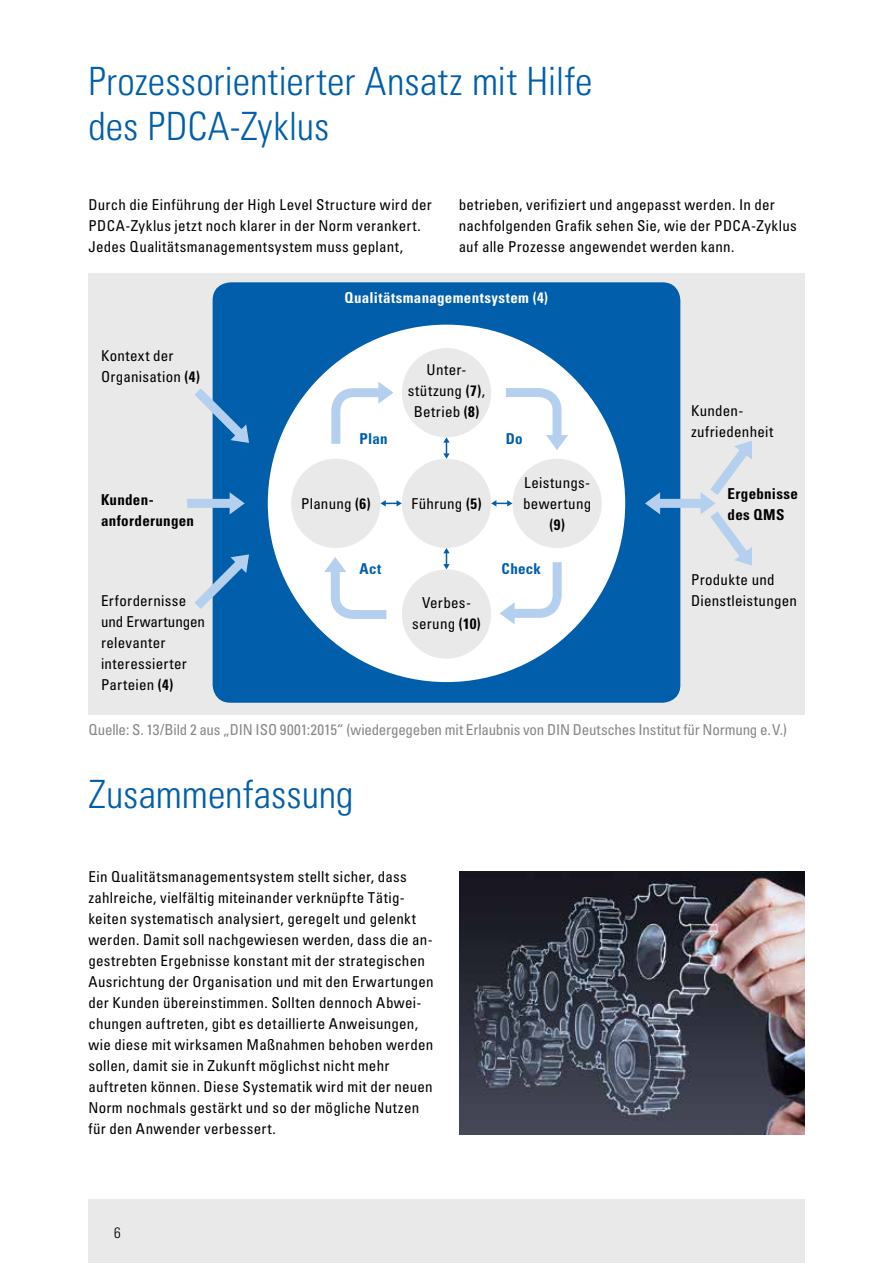
<style>
.page{position:relative;width:893px;height:1263px;background:#fff}
.page>*{position:absolute;margin:0;border:0;box-sizing:border-box;transform-origin:0 0}
.t1{font:39px/45px "Univers LTCYR 47 Light Cond";color:#005eaa}
.t2{font:condensed 15px/21px "Univers LTCYR 57";letter-spacing:.015em;color:#000}
.t3{font:condensed 15px "Univers LTCYR 57";letter-spacing:-.01em;color:#878786}
.t4{font:15px/21px "Univers LTCYR 67 Bold Cond";letter-spacing:.02em;color:#000}
.t5{font:15px "Univers LTCYR 67 Bold Cond";letter-spacing:.025em;color:#fff}
.t6{font:condensed 15px/21px "Univers LTCYR 57";letter-spacing:.035em;color:#000;text-align:center}
.t7{font:15px "Univers LTCYR 67 Bold Cond";letter-spacing:.02em;color:#005eaa}
.t8{font:15px "Univers LTCYR 47 Light Cond";color:#000}
.s1{font-family:"Univers LTCYR 67 Bold Cond";font-stretch:normal}
</style>
<div class="page">
<div style="left:88px;top:1200px;width:717px;height:63px;background:#e9e9e9"></div>
<div style="left:88px;top:273px;width:717px;height:441px;background:#e9e9e9"></div>
<div style="left:213px;top:282px;width:467px;height:421px;background:#005eaa;border-radius:18px"></div>
<div style="left:268px;top:325px;width:357px;height:357px;background:#fff;border-radius:50%"></div>
<div style="left:402px;top:459px;width:89px;height:89px;background:#e9e9e9;border-radius:50%"></div>
<div style="left:402px;top:348px;width:89px;height:89px;background:#e9e9e9;border-radius:50%"></div>
<div style="left:402px;top:569px;width:89px;height:90px;background:#e9e9e9;border-radius:50%"></div>
<div style="left:512px;top:459px;width:90px;height:89px;background:#e9e9e9;border-radius:50%"></div>
<div style="left:291px;top:459px;width:89px;height:89px;background:#e9e9e9;border-radius:50%"></div>
<svg style="left:331px;top:382px;width:63px;height:62px"></svg>
<div style="left:187px;top:499px;width:51px;height:9px;background:#b5d0ee"></div>
<svg style="left:230px;top:492px;width:15px;height:22px"></svg>
<svg style="left:194px;top:379px;width:55px;height:72px"></svg>
<svg style="left:194px;top:546px;width:55px;height:72px"></svg>
<svg style="left:506px;top:388px;width:62px;height:62px"></svg>
<svg style="left:499px;top:562px;width:63px;height:62px"></svg>
<svg style="left:324px;top:557px;width:63px;height:62px"></svg>
<svg style="left:443px;top:437px;width:7px;height:22px"></svg>
<svg style="left:443px;top:548px;width:7px;height:21px"></svg>
<svg style="left:491px;top:500px;width:21px;height:6px"></svg>
<svg style="left:380px;top:500px;width:22px;height:6px"></svg>
<div style="left:651px;top:499px;width:52px;height:9px;background:#b5d0ee"></div>
<svg style="left:645px;top:492px;width:15px;height:22px"></svg>
<svg style="left:701px;top:441px;width:51px;height:125px"></svg>
<img style="left:459px;top:871px;width:346px;height:263px">
<h1 class="t1" style="left:88px;top:56px;width:506px">Prozessorientierter Ansatz mit Hilfe des PDCA-Zyklus</h1>
<p class="t2" style="left:88px;top:194px;width:345px">Durch die Einführung der High Level Structure wird der<br>PDCA-Zyklus jetzt noch klarer in der Norm verankert.<br>Jedes Qualitätsmanagementsystem muss geplant,</p>
<p class="t2" style="left:459px;top:194px;width:340px">betrieben, verifiziert und angepasst werden. In der nachfolgenden Grafik sehen Sie, wie der PDCA-Zyklus auf alle Prozesse angewendet werden kann.</p>
<p class="t2" style="left:101px;top:344px;width:100px">Kontext der<br>Organisation <span class="s1">(4)</span></p>
<p class="t5" style="left:344px;top:289px;width:205px">Qualitätsmanagementsystem (4)</p>
<p class="t6" style="left:408px;top:358px;width:79px">Unter&shy;stützung <span class="s1">(7)</span>,<br>Betrieb <span class="s1">(8)</span></p>
<p class="t7" style="left:360px;top:429px;width:30px">Plan</p>
<p class="t7" style="left:506px;top:429px;width:18px">Do</p>
<p class="t2" style="left:691px;top:399px;width:84px">Kunden&shy;zufriedenheit</p>
<p class="t2" style="left:523px;top:472px;width:70px">Leistungs&shy;bewertung</p>
<p class="t4" style="left:549px;top:514px;width:17px">(9)</p>
<p class="t4" style="left:101px;top:489px;width:95px">Kunden&shy;anforderungen</p>
<p class="t4" style="left:728px;top:483px;width:72px">Ergebnisse des QMS</p>
<p class="t2" style="left:301px;top:493px;width:71px">Planung <span class="s1">(6)</span></p>
<p class="t2" style="left:411px;top:493px;width:72px">Führung <span class="s1">(5)</span></p>
<p class="t7" style="left:360px;top:560px;width:23px">Act</p>
<p class="t7" style="left:502px;top:560px;width:41px">Check</p>
<p class="t2" style="left:691px;top:569px;width:85px">Produkte und</p>
<p class="t2" style="left:101px;top:589px;width:87px">Erfordernisse</p>
<p class="t2" style="left:691px;top:590px;width:107px">Dienstleistungen</p>
<p class="t2" style="left:101px;top:610px;width:106px">und Erwartungen relevanter interessierter<br>Parteien <span class="s1">(4)</span></p>
<p class="t2" style="left:412px;top:592px;width:70px;text-align:center">Verbes&shy;serung <span class="s1">(10)</span></p>
<p class="t3" style="left:88px;top:720px;width:700px">Quelle: S. 13/Bild 2 aus „DIN ISO 9001:2015“ (wiedergegeben mit Erlaubnis von DIN Deutsches Institut für Normung e.V.)</p>
<h1 class="t1" style="left:88px;top:770px;width:267px">Zusammenfassung</h1>
<p class="t2" style="left:88px;top:866px;width:347px">Ein Qualitätsmanagementsystem stellt sicher, dass zahlreiche, vielfältig miteinander verknüpfte Tätig&shy;keiten systematisch analysiert, geregelt und gelenkt werden. Damit soll nachgewiesen werden, dass die an&shy;gestrebten Ergebnisse konstant mit der strategischen Ausrichtung der Organisation und mit den Erwartungen der Kunden übereinstimmen. Sollten dennoch Abwei&shy;chungen auftreten, gibt es detaillierte Anweisungen, wie diese mit wirksamen Maßnahmen behoben werden sollen, damit sie in Zukunft möglichst nicht mehr auftreten können. Diese Systematik wird mit der neuen Norm nochmals gestärkt und so der mögliche Nutzen für den Anwender verbessert.</p>
<p class="t8" style="left:114px;top:1222px;width:8px">6</p>
</div>
